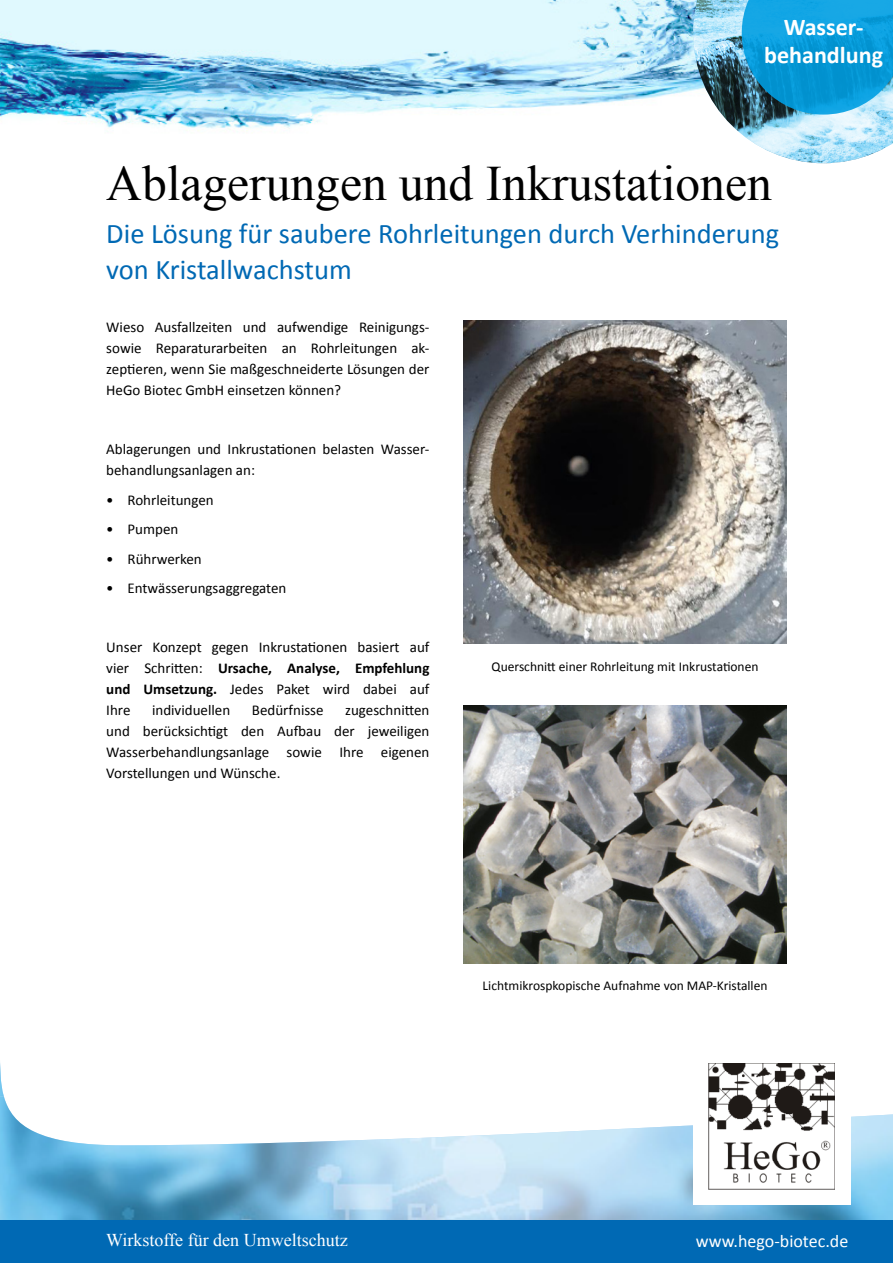
<style>
.page{position:relative;width:893px;height:1263px;background:#fff}
.page>*{position:absolute;margin:0;border:0;box-sizing:border-box;transform-origin:0 0}
.t1{font:49.5px "Times New Roman";color:#000}
.t2{font:28.5px/36px "Calibri";color:#0069b4}
.t3{font:700 24.15px/29px "Calibri";color:#fff;text-align:center}
.t4{font:18px "Times New Roman";color:#fff}
.t5{font:18px "Calibri";color:#fff}
.t6{font:15px/21px "Calibri";color:#000;text-align:justify}
.t7{font:13.5px "Calibri";color:#000}
.s1{font-weight:700}
</style>
<div class="page">
<img style="left:0;top:0;width:693px;height:131px">
<img style="left:0;top:1063px;width:4px;height:33px">
<img style="left:0;top:1096px;width:893px;height:124px">
<div style="left:693px;top:1048px;width:157px;height:157px;background:#fff"></div>
<img style="left:709px;top:1063px;width:126px;height:126px">
<div style="left:0;top:1220px;width:893px;height:43px;background:#0069b4"></div>
<svg style="left:693px;top:0;width:200px;height:163px;background:#5fb4d7"></svg>
<img style="left:463px;top:705px;width:324px;height:258px">
<img style="left:463px;top:321px;width:324px;height:323px">
<h3 class="t3" style="left:764px;top:11px;width:120px">Wasser&shy;behandlung</h3>
<h1 class="t1" style="left:106px;top:150px;width:667px">Ablagerungen und Inkrustationen</h1>
<h2 class="t2" style="left:106px;top:215px;width:674px">Die Lösung für saubere Rohrleitungen durch Verhinderung von Kristallwachstum</h2>
<p class="t6" style="left:106px;top:316px;width:325px">Wieso Ausfallzeiten und aufwendige Reinigungs&shy;sowie Reparaturarbeiten an Rohrleitungen ak&shy;zeptieren, wenn Sie maßgeschneiderte Lösungen der HeGo Biotec GmbH einsetzen können?</p>
<p class="t6" style="left:106px;top:438px;width:324px">Ablagerungen und Inkrustationen belasten Wasser&shy;behandlungsanlagen an:</p>
<p class="t6" style="left:106px;top:489px;width:109px">• Rohrleitungen</p>
<p class="t6" style="left:106px;top:518px;width:74px">• Pumpen</p>
<p class="t6" style="left:106px;top:548px;width:97px">• Rührwerken</p>
<p class="t6" style="left:106px;top:577px;width:182px">• Entwässerungsaggregaten</p>
<p class="t6" style="left:106px;top:636px;width:325px">Unser Konzept gegen Inkrustationen basiert auf vier Schritten: <span class="s1">Ursache, Analyse, Empfehlung und Umsetzung.</span> Jedes Paket wird dabei auf Ihre</p>
<p class="t6" style="left:152px;top:699px;width:80px">individuellen</p>
<p class="t6" style="left:252px;top:699px;width:73px">Bedürfnisse</p>
<p class="t6" style="left:106px;top:699px;width:325px;text-indent:239px">zugeschnitten und berücksichtigt den Aufbau der jeweiligen Wasserbehandlungsanlage sowie Ihre eigenen Vorstellungen und Wünsche.</p>
<p class="t7" style="left:492px;top:657px;width:268px">Querschnitt einer Rohrleitung mit Inkrustationen</p>
<p class="t7" style="left:483px;top:976px;width:286px">Lichtmikrospkopische Aufnahme von MAP-Kristallen</p>
<p class="t4" style="left:106px;top:1228px;width:243px">Wirkstoffe für den Umweltschutz</p>
<p class="t5" style="left:696px;top:1229px;width:154px">www.hego-biotec.de</p>
</div>
